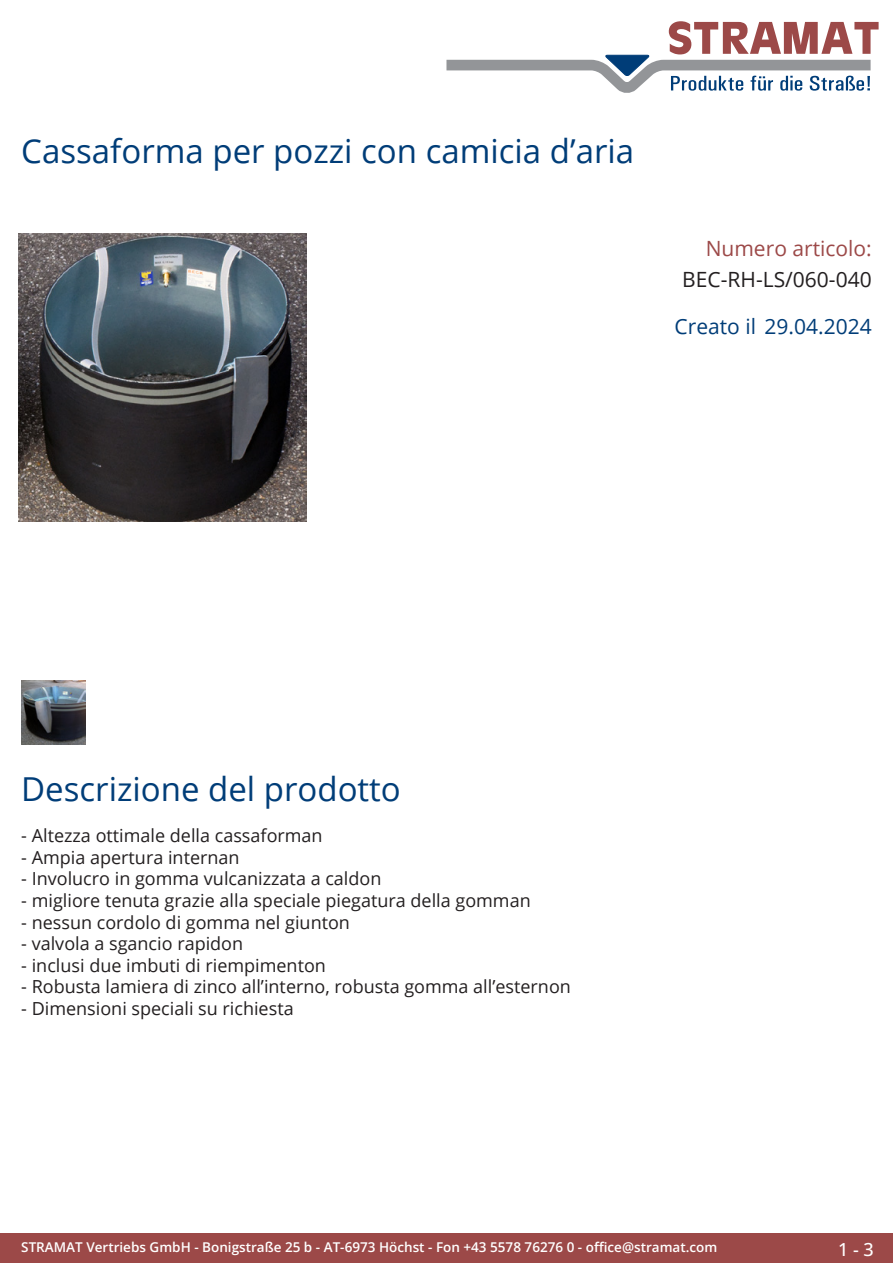
<style>
.page{position:relative;width:893px;height:1263px;background:#fff}
.page>*{position:absolute;margin:0;border:0;box-sizing:border-box;transform-origin:0 0}
.Produkttitel{font:33px "Open Sans";color:#003d78}
.Erstellungsdatum{font:21px "Open Sans";color:#003d78}
.TechDaten_Inhalt{font:21px "Open Sans";color:#231f20}
.TechDaten_Überschrif{font:21px "Open Sans";color:#9c4948}
.Beschreibung_Text{font:18px "Open Sans";color:#231f20}
.t1{font:500 18px "Open Sans";color:#fff}
.t2{font:600 13.5px "Open Sans";color:#fff}
</style>
<div class="page">
<div style="left:0;top:1233px;width:893px;height:30px;background:#9c4948"></div>
<svg style="left:446px;top:21px;width:433px;height:72px"></svg>
<img style="left:18px;top:234px;width:288px;height:288px">
<img style="left:21px;top:680px;width:64px;height:64px">
<p class="Produkttitel" style="left:21px;top:128px;width:614px">Cassaforma per pozzi con camicia d’aria</p>
<p class="TechDaten_Überschrif" style="left:706px;top:234px;width:167px">Numero articolo:</p>
<p class="TechDaten_Inhalt" style="left:682px;top:265px;width:191px">BEC-RH-LS/060-040</p>
<p class="Erstellungsdatum" style="left:674px;top:312px;width:199px">Creato il 29.04.2024</p>
<p class="Produkttitel" style="left:21px;top:766px;width:381px">Descrizione del prodotto</p>
<p class="Beschreibung_Text" style="left:21px;top:823px;width:303px">- Altezza ottimale della cassaforman</p>
<p class="Beschreibung_Text" style="left:21px;top:845px;width:220px">- Ampia apertura internan</p>
<p class="Beschreibung_Text" style="left:21px;top:866px;width:362px">- Involucro in gomma vulcanizzata a caldon</p>
<p class="Beschreibung_Text" style="left:21px;top:888px;width:511px">- migliore tenuta grazie alla speciale piegatura della gomman</p>
<p class="Beschreibung_Text" style="left:21px;top:910px;width:330px">- nessun cordolo di gomma nel giunton</p>
<p class="Beschreibung_Text" style="left:21px;top:931px;width:223px">- valvola a sgancio rapidon</p>
<p class="Beschreibung_Text" style="left:21px;top:953px;width:306px">- inclusi due imbuti di riempimenton</p>
<p class="Beschreibung_Text" style="left:21px;top:974px;width:551px">- Robusta lamiera di zinco all’interno, robusta gomma all’esternon</p>
<p class="Beschreibung_Text" style="left:21px;top:996px;width:274px">- Dimensioni speciali su richiesta</p>
<p class="t2" style="left:21px;top:1238px;width:698px">STRAMAT Vertriebs GmbH - Bonigstraße 25 b - AT-6973 Höchst - Fon +43 5578 76276 0 - office@stramat.com</p>
<p class="t1" style="left:838px;top:1237px;width:37px">1 - 3</p>
</div>
